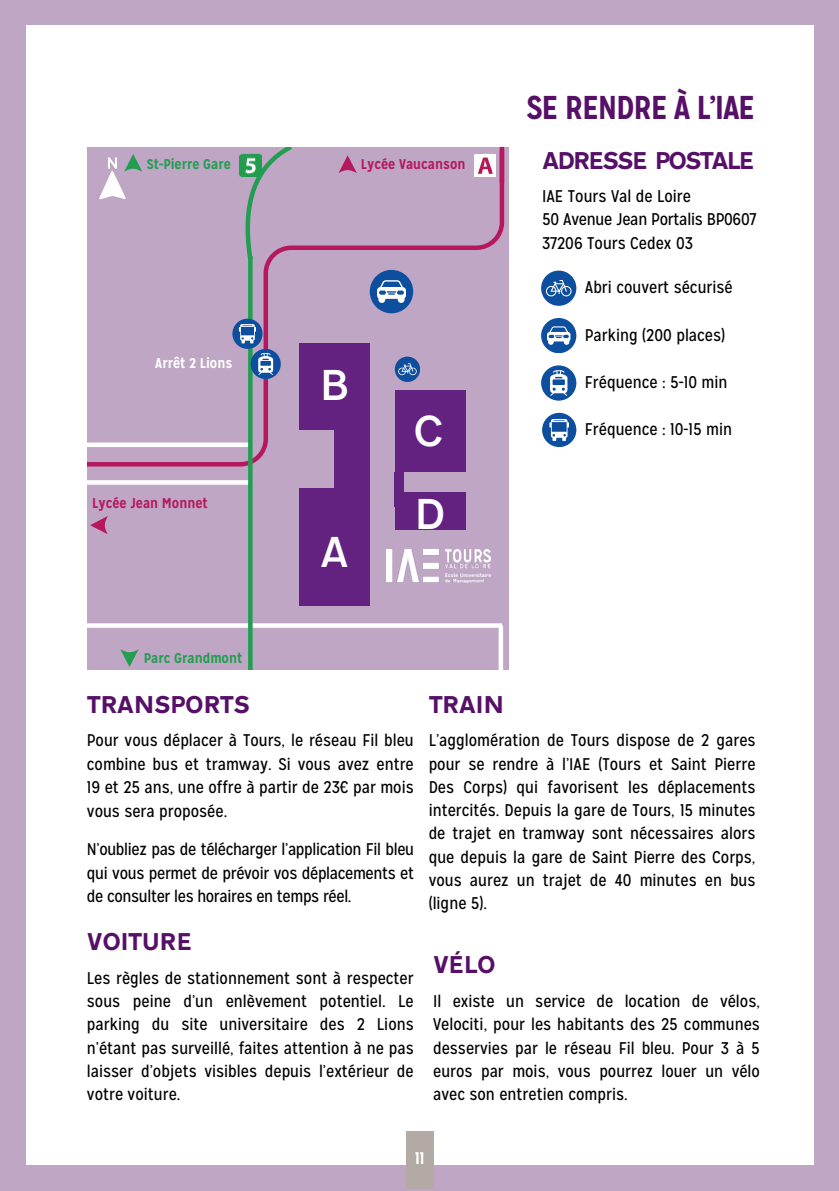
<style>
.page{position:relative;width:839px;height:1191px;background:#fff}
.page>*{position:absolute;margin:0;border:0;box-sizing:border-box;transform-origin:0 0}
.t1{font:500 45px "Transport D";color:#fff}
.t2{font:700 33px "Mission Gothic";letter-spacing:-.04em;color:#571067}
.t3{font:700 25.4px "Transport D";letter-spacing:-.04em;color:#571067}
.t4{font:700 25.4px "Transport D";letter-spacing:-.095em;color:#571067}
.t5{font:17px/23.2px "Mission Gothic";color:#000;text-align:justify}
.t6{font:700 17px "Mission Gothic";color:#fff}
.t7{font:700 14px "Mission Gothic";color:#b5185d}
.t8{font:700 14px "Mission Gothic";color:#219e50}
.t9{font:700 14px "Mission Gothic";color:#fff}
</style>
<div class="page">
<div style="left:0;top:0;width:838px;height:1191px;background:#bfa6c4"></div>
<div style="left:26px;top:25px;width:787px;height:1140px;background:#fff"></div>
<div style="left:87px;top:147px;width:421px;height:523px;background:#bfa6c4"></div>
<div style="left:86px;top:480px;width:164px;height:5px;background:#fff"></div>
<div style="left:86px;top:623px;width:416px;height:5px;background:#fff"></div>
<div style="left:498px;top:625px;width:5px;height:48px;background:#fff"></div>
<svg style="left:87px;top:146px;width:418px;height:323px"></svg>
<div style="left:299px;top:344px;width:71px;height:86px;background:#63227f"></div>
<div style="left:395px;top:391px;width:70px;height:81px;background:#63227f"></div>
<div style="left:334px;top:417px;width:36px;height:86px;background:#63227f"></div>
<div style="left:395px;top:472px;width:9px;height:35px;background:#63227f"></div>
<div style="left:299px;top:488px;width:71px;height:117px;background:#63227f"></div>
<div style="left:395px;top:493px;width:70px;height:37px;background:#63227f"></div>
<svg style="left:241px;top:147px;width:56px;height:118px"></svg>
<svg style="left:248px;top:256px;width:4px;height:414px;fill:#219e50"></svg>
<div style="left:370px;top:270px;width:43px;height:43px;background:#0d4f9e;border-radius:50%"></div>
<svg style="left:377px;top:280px;width:29px;height:23px"></svg>
<img style="left:474px;top:154px;width:21px;height:22px">
<img style="left:239px;top:154px;width:23px;height:22px">
<svg style="left:121px;top:649px;width:18px;height:18px"></svg>
<svg style="left:90px;top:516px;width:18px;height:18px"></svg>
<svg style="left:338px;top:155px;width:18px;height:18px"></svg>
<svg style="left:99px;top:154px;width:43px;height:45px"></svg>
<div style="left:395px;top:357px;width:25px;height:25px;background:#0d4f9e;border-radius:50%"></div>
<svg style="left:398px;top:363px;width:18px;height:12px"></svg>
<img style="left:387px;top:550px;width:103px;height:33px">
<div style="left:232px;top:319px;width:30px;height:30px;background:#0d4f9e;border-radius:50%"></div>
<svg style="left:239px;top:324px;width:16px;height:19px"></svg>
<div style="left:250px;top:349px;width:31px;height:30px;background:#0d4f9e;border-radius:50%"></div>
<svg style="left:258px;top:353px;width:15px;height:22px"></svg>
<div style="left:541px;top:271px;width:35px;height:35px;background:#0d4f9e;border-radius:50%"></div>
<svg style="left:546px;top:280px;width:25px;height:16px"></svg>
<div style="left:542px;top:413px;width:34px;height:34px;background:#0d4f9e;border-radius:50%"></div>
<svg style="left:549px;top:419px;width:20px;height:22px"></svg>
<div style="left:541px;top:365px;width:35px;height:36px;background:#0d4f9e;border-radius:50%"></div>
<svg style="left:550px;top:370px;width:17px;height:26px"></svg>
<div style="left:541px;top:318px;width:35px;height:35px;background:#0d4f9e;border-radius:50%"></div>
<svg style="left:547px;top:326px;width:23px;height:19px"></svg>
<div style="left:406px;top:1131px;width:27px;height:58px;background:#b3a9a5"></div>
<div style="left:165px;top:136px;width:252px;height:11px;background:#fff"></div>
<div style="left:499px;top:147px;width:5px;height:36px;background:#b5185d"></div>
<p class="t8" style="left:147px;top:156px;width:86px">St-Pierre Gare</p>
<p class="t9" style="left:155px;top:354px;width:79px">Arrêt 2 Lions</p>
<p class="t7" style="left:92px;top:494px;width:117px">Lycée Jean Monnet</p>
<p class="t8" style="left:144px;top:650px;width:100px">Parc Grandmont</p>
<p class="t7" style="left:361px;top:156px;width:106px">Lycée Vaucanson</p>
<h1 class="t1" style="left:318px;top:358px;width:33px">B</h1>
<h1 class="t1" style="left:319px;top:525px;width:31px">A</h1>
<h1 class="t1" style="left:412px;top:403px;width:34px">C</h1>
<h1 class="t1" style="left:413px;top:487px;width:35px">D</h1>
<h2 class="t2" style="left:526px;top:87px;width:231px">SE RENDRE À L’IAE</h2>
<h3 class="t4" style="left:542px;top:139px;width:214px">ADRESSE POSTALE</h3>
<p class="t5" style="left:542px;top:185px;width:216px;text-align:left">IAE Tours Val de Loire<br>50 Avenue Jean Portalis BP0607<br>37206 Tours Cedex 03</p>
<p class="t5" style="left:584px;top:276px;width:149px">Abri couvert sécurisé</p>
<p class="t5" style="left:584px;top:324px;width:142px">Parking (200 places)</p>
<p class="t5" style="left:584px;top:371px;width:144px">Fréquence : 5-10 min</p>
<p class="t5" style="left:584px;top:418px;width:149px">Fréquence : 10-15 min</p>
<h3 class="t3" style="left:87px;top:683px;width:165px">TRANSPORTS</h3>
<p class="t5" style="left:87px;top:729px;width:328px">Pour vous déplacer à Tours, le réseau Fil bleu combine bus et tramway. Si vous avez entre 19 et 25 ans, une offre à partir de 23€ par mois vous sera proposée.</p>
<p class="t5" style="left:87px;top:838px;width:329px">N’oubliez pas de télécharger l’application Fil bleu qui vous permet de prévoir vos déplacements et de consulter les horaires en temps réel.</p>
<h3 class="t3" style="left:87px;top:921px;width:107px">VOITURE</h3>
<p class="t5" style="left:87px;top:966px;width:328px">Les règles de stationnement sont à respecter sous peine d’un enlèvement potentiel. Le parking du site universitaire des 2 Lions n’étant pas surveillé, faites attention à ne pas laisser d’objets visibles depuis l’extérieur de votre voiture.</p>
<h3 class="t3" style="left:428px;top:683px;width:77px">TRAIN</h3>
<p class="t5" style="left:428px;top:729px;width:328px">L’agglomération de Tours dispose de 2 gares pour se rendre à l’IAE (Tours et Saint Pierre Des Corps) qui favorisent les déplacements intercités. Depuis la gare de Tours, 15 minutes de trajet en tramway sont nécessaires alors que depuis la gare de Saint Pierre des Corps, vous aurez un trajet de 40 minutes en bus (ligne 5).</p>
<h3 class="t3" style="left:433px;top:944px;width:64px">VÉLO</h3>
<p class="t5" style="left:433px;top:990px;width:328px">Il existe un service de location de vélos, Velociti, pour les habitants des 25 communes desservies par le réseau Fil bleu. Pour 3 à 5 euros par mois, vous pourrez louer un vélo avec son entretien compris.</p>
<p class="t6" style="left:415px;top:1147px;width:11px">11</p>
</div>
